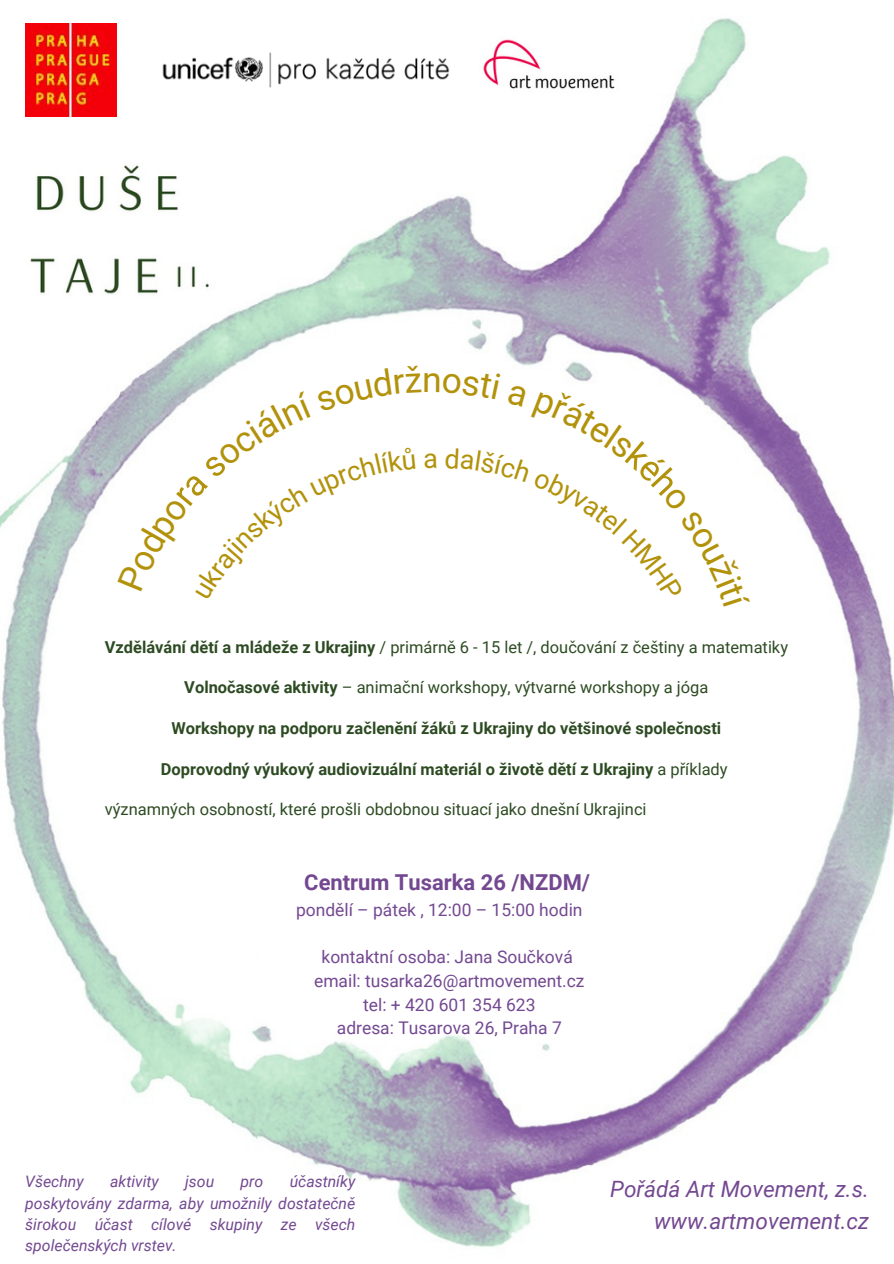
<style>
.page{position:relative;width:894px;height:1264px;background:#fff}
.page>*{position:absolute;margin:0;border:0;box-sizing:border-box;transform-origin:0 0}
.t1{font:35.55px "Roboto";color:#b2920b}
.t2{font:italic 22.5px/31.5px "Roboto";color:#734891;text-align:right}
.t3{font:700 21.9px "Roboto";color:#734891}
.t4{font:17.4px "Roboto";color:#734891}
.t5{font:16.5px "Roboto";color:#2d4b22}
.t6{font:700 16.5px "Roboto";color:#2d4b22}
.t7{font:italic 15.75px/21.3px "Roboto";color:#734891;text-align:justify}
.s1{font-weight:700}
.s2{font-weight:400}
</style>
<div class="page">
<img style="left:0;top:18px;width:893px;height:1229px">
<img style="left:465px;top:24px;width:170px;height:94px">
<img style="left:9px;top:112px;width:216px;height:200px">
<img style="left:25px;top:24px;width:91px;height:92px">
<img style="left:136px;top:50px;width:340px;height:40px">
<svg style="left:117px;top:365px;width:319px;height:235px"></svg>
<svg style="left:442px;top:373px;width:308px;height:237px"></svg>
<p class="t1" style="left:422px;top:359px;width:21px">n</p>
<p class="t5" style="left:105px;top:637px;width:684px"><span class="s1">Vzdělávání dětí a mládeže z Ukrajiny</span> / primárně 6 - 15 let /, doučování z češtiny a matematiky</p>
<p class="t5" style="left:184px;top:678px;width:525px"><span class="s1">Volnočasové aktivity</span> – animační workshopy, výtvarné workshopy a jóga</p>
<p class="t6" style="left:171px;top:718px;width:551px">Workshopy na podporu začlenění žáků z Ukrajiny do většinové společnosti</p>
<p class="t6" style="left:161px;top:759px;width:568px">Doprovodný výukový audiovizuální materiál o životě dětí z Ukrajiny <span class="s2">a příklady</span></p>
<p class="t5" style="left:105px;top:799px;width:543px">významných osobností, které prošli obdobnou situací jako dnešní Ukrajinci</p>
<p class="t3" style="left:304px;top:869px;width:287px">Centrum Tusarka 26 /NZDM/</p>
<p class="t4" style="left:296px;top:900px;width:288px">pondělí – pátek , 12:00 – 15:00 hodin</p>
<p class="t4" style="left:321px;top:947px;width:253px">kontaktní osoba: Jana Součková</p>
<p class="t4" style="left:314px;top:970px;width:272px">email: tusarka26@artmovement.cz</p>
<p class="t4" style="left:363px;top:994px;width:174px">tel: + 420 601 354 623</p>
<p class="t4" style="left:337px;top:1018px;width:226px">adresa: Tusarova 26, Praha 7</p>
<p class="t7" style="left:25px;top:1171px;width:331px;text-indent:264px">účastníky poskytovány zdarma, aby umožnily dostatečně širokou účast cílové skupiny ze všech společenských vrstev.</p>
<p class="t7" style="left:25px;top:1171px;width:60px">Všechny</p>
<p class="t7" style="left:110px;top:1171px;width:50px">aktivity</p>
<p class="t7" style="left:185px;top:1171px;width:30px">jsou</p>
<p class="t7" style="left:240px;top:1171px;width:24px">pro</p>
<p class="t2" style="left:610px;top:1173px;width:260px">Pořádá Art Movement, z.s. www.artmovement.cz</p>
</div>
